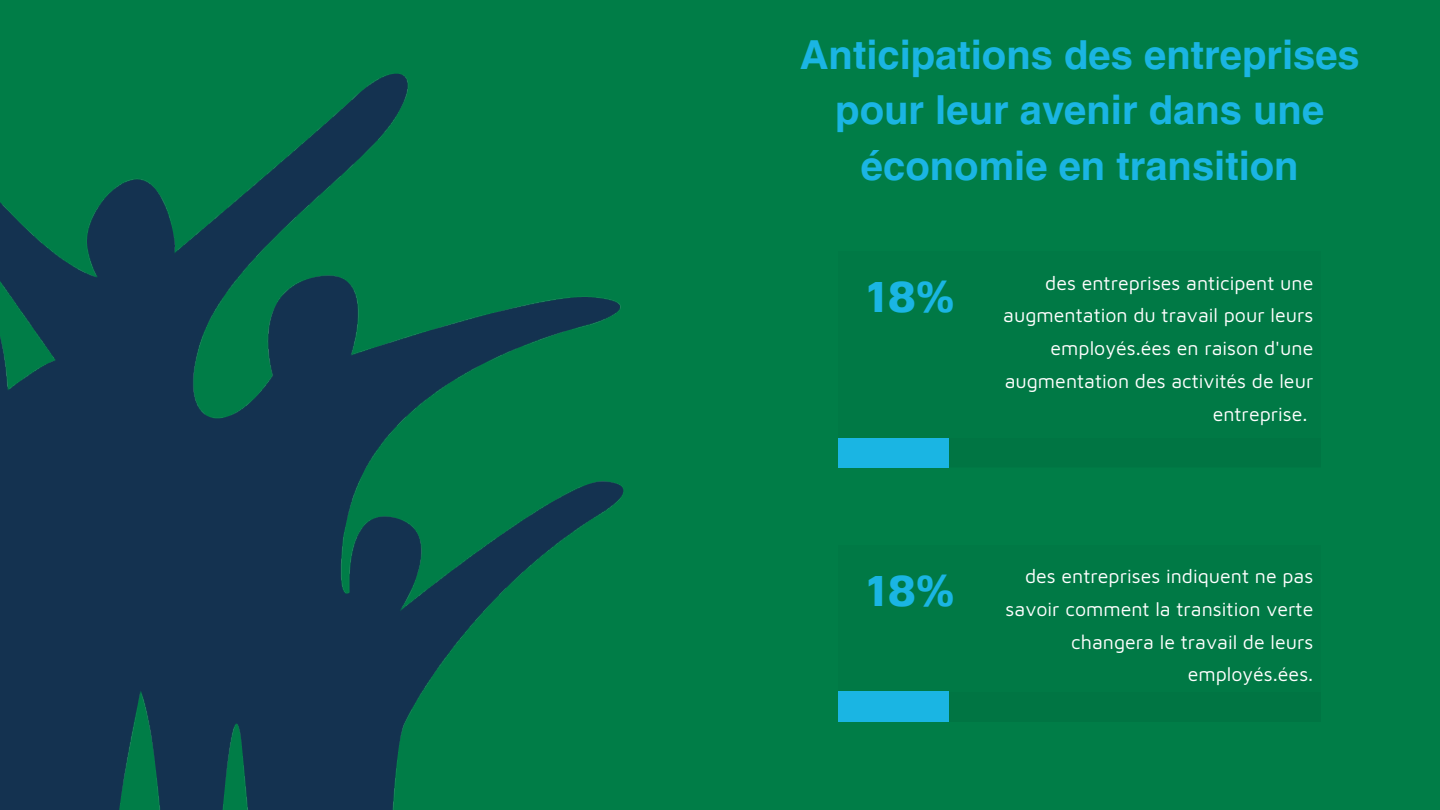
<style>
.page{position:relative;width:1440px;height:810px;background:#007d47}
.page>*{position:absolute;margin:0;border:0;box-sizing:border-box;transform-origin:0 0}
.t1{font:700 45.7px "Maven Pro";color:#1ab5e3}
.t2{font:700 40px/55.5px "Helvetica LT Pro";color:#1ab5e3;text-align:center}
.t3{font:19.6px/32.7px "Maven Pro";color:#fff;text-align:right}
</style>
<div class="page">
<img style="left:0;top:73px;width:624px;height:737px">
<div style="left:839px;top:545px;width:482px;height:177px;background:#007945"></div>
<div style="left:839px;top:692px;width:482px;height:30px;background:#007543"></div>
<div style="left:839px;top:691px;width:110px;height:31px;background:#1ab5e3"></div>
<div style="left:839px;top:251px;width:482px;height:216px;background:#007945"></div>
<div style="left:839px;top:438px;width:482px;height:30px;background:#007543"></div>
<div style="left:839px;top:438px;width:110px;height:30px;background:#1ab5e3"></div>
<p class="t2" style="left:800px;top:31px;width:562px">Anticipations des entreprises pour leur avenir dans une économie en transition</p>
<h1 class="t1" style="left:866px;top:268px;width:89px">18%</h1>
<p class="t3" style="left:1003px;top:266px;width:312px">des entreprises anticipent une augmentation du travail pour leurs employés.ées en raison d'une augmentation des activités de leur entreprise.</p>
<h2 class="t1" style="left:866px;top:561px;width:89px">18%</h2>
<p class="t3" style="left:1006px;top:559px;width:309px">des entreprises indiquent ne pas savoir comment la transition verte changera le travail de leurs employés.ées.</p>
</div>
